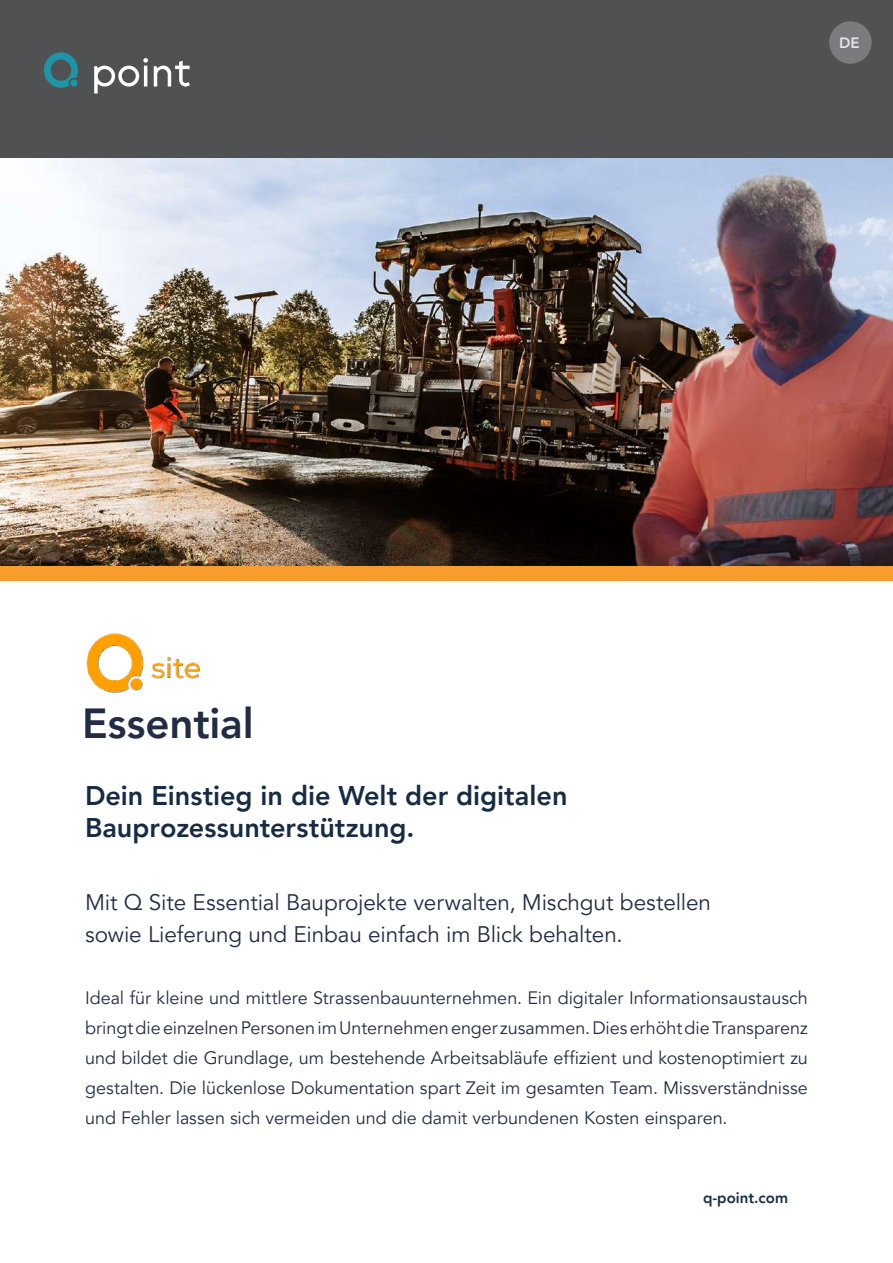
<style>
.page{position:relative;width:893px;height:1263px;background:#fff}
.page>*{position:absolute;margin:0;border:0;box-sizing:border-box;transform-origin:0 0}
.t1{font:800 42px "Avenir LT Pro";letter-spacing:-.005em;color:#222d44}
.t2{font:800 27px/32.4px "Avenir LT Pro";color:#152c44}
.t3{font:22.5px/31.5px "Avenir LT Pro";letter-spacing:-.005em;color:#222d44}
.t4{font:18px/30px "Avenir LT Pro";color:#222d44;text-align:justify}
.t5{font:800 15px "Avenir LT Pro";color:#152c44}
.t6{font:800 15px "Avenir LT Pro";color:#e1e4ed}
</style>
<div class="page">
<img style="left:0;top:157px;width:893px;height:409px">
<div style="left:0;top:566px;width:893px;height:14px;background:#f89c2d"></div>
<div style="left:0;top:0;width:893px;height:157px;background:#4f5153"></div>
<svg style="left:94px;top:58px;width:54px;height:35px"></svg>
<hr style="left:144px;top:66px;width:3px;height:21px;background:#fff">
<svg style="left:154px;top:61px;width:36px;height:26px"></svg>
<svg style="left:44px;top:52px;width:34px;height:36px"></svg>
<div style="left:70px;top:79px;width:7px;height:8px;background:#1f94a6;border-radius:50%"></div>
<img style="left:86px;top:633px;width:114px;height:60px">
<div style="left:829px;top:21px;width:43px;height:43px;background:#7a7b7d;border-radius:50%"></div>
<p class="t6" style="left:839px;top:34px;width:22px">DE</p>
<h1 class="t1" style="left:82px;top:698px;width:173px">Essential</h1>
<h2 class="t2" style="left:85px;top:779px;width:484px">Dein Einstieg in die Welt der digitalen<br>Bauprozessunterstützung.</h2>
<p class="t3" style="left:85px;top:887px;width:628px">Mit Q Site Essential Bauprojekte verwalten, Mischgut bestellen sowie Lieferung und Einbau einfach im Blick behalten.</p>
<p class="t4" style="left:85px;top:983px;width:724px">Ideal für kleine und mittlere Strassenbauunternehmen. Ein digitaler Informationsaustausch bringt die einzelnen Personen im Unternehmen enger zusammen. Dies erhöht die Transparenz und bildet die Grundlage, um bestehende Arbeitsabläufe effizient und kostenoptimiert zu gestalten. Die lückenlose Dokumentation spart Zeit im gesamten Team. Missverständnisse und Fehler lassen sich vermeiden und die damit verbundenen Kosten einsparen.</p>
<p class="t5" style="left:703px;top:1189px;width:86px">q-point.com</p>
</div>
